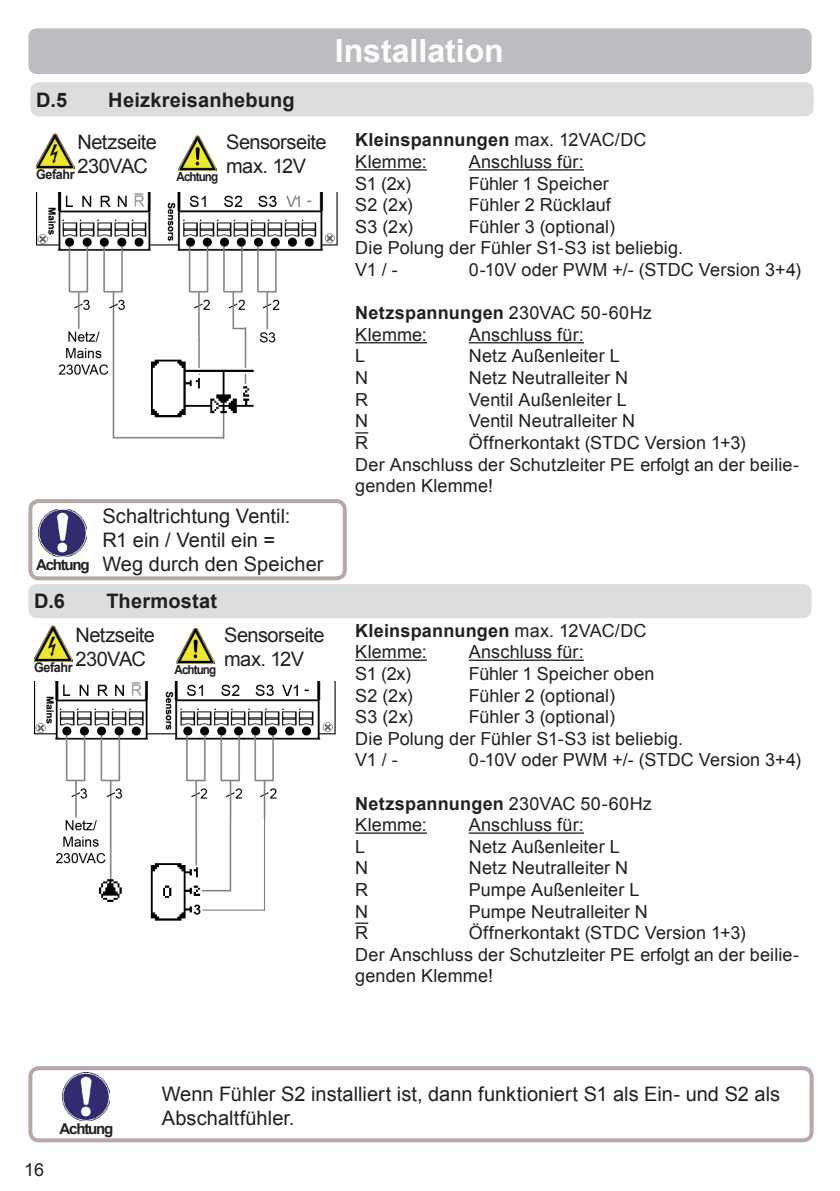
<style>
.page{position:relative;width:840px;height:1191px;background:#fff}
.page>*{position:absolute;margin:0;border:0;box-sizing:border-box;transform-origin:0 0}
.t1{font:700 32px "Arial";color:#fff}
.t2{font:20px/24px "Arial";color:#231f20}
.t3{font:20px/24px "Arial";letter-spacing:-.025em;color:#231f20}
.t4{font:700 20px "Arial";letter-spacing:.01em;color:#231f20}
.t5{font:18px/21.6px "Arial";letter-spacing:.005em;color:#231f20}
.t6{font:700 15px "Arial";letter-spacing:-.08em;color:#231f20}
.t7{font:700 13.4px "Arial";letter-spacing:-.03em;color:#231f20;scale:.94 1}
.t8{font:700 12.6px "Arial";letter-spacing:-.08em;color:#231f20;scale:.93 1}
.s1{font-weight:700}
</style>
<div class="page">
<hr style="left:355px;top:659px;width:71px;height:2px;background:#231f20">
<hr style="left:468px;top:659px;width:115px;height:2px;background:#231f20">
<hr style="left:355px;top:832px;width:71px;height:1px;background:#231f20">
<hr style="left:468px;top:832px;width:115px;height:1px;background:#231f20">
<svg style="left:355px;top:922px;width:13px;height:2px"></svg>
<img style="left:62px;top:1072px;width:48px;height:48px">
<div style="left:28px;top:28px;width:783px;height:46px;background:#bcbdc0;border-radius:9px"></div>
<div style="left:28px;top:584px;width:783px;height:34px;background:#dcdddf;border-radius:9px"></div>
<div style="left:28px;top:1066px;width:785px;height:76px;border:4px solid #b5a9a5;border-radius:9px"></div>
<img style="left:177px;top:628px;width:37px;height:35px">
<img style="left:34px;top:626px;width:38px;height:35px">
<img style="left:34px;top:681px;width:301px;height:240px">
<div style="left:30px;top:82px;width:783px;height:34px;background:#dcdddf;border-radius:9px"></div>
<hr style="left:355px;top:169px;width:71px;height:2px;background:#231f20">
<hr style="left:468px;top:169px;width:115px;height:2px;background:#231f20">
<hr style="left:355px;top:342px;width:71px;height:1px;background:#231f20">
<hr style="left:468px;top:342px;width:115px;height:1px;background:#231f20">
<svg style="left:355px;top:432px;width:13px;height:1px"></svg>
<img style="left:39px;top:509px;width:47px;height:47px">
<div style="left:28px;top:499px;width:318px;height:81px;border:4px solid #b5a9a5;border-radius:9px"></div>
<img style="left:179px;top:135px;width:37px;height:36px">
<img style="left:36px;top:133px;width:38px;height:36px">
<img style="left:36px;top:193px;width:301px;height:246px">
<h1 class="t1" style="left:334px;top:30px;width:170px">Installation</h1>
<p class="t4" style="left:36px;top:86px;width:33px">D.5</p>
<p class="t4" style="left:108px;top:86px;width:188px">Heizkreisanhebung</p>
<p class="t3" style="left:77px;top:131px;width:81px">Netzseite</p>
<p class="t7" style="left:36px;top:165px;width:120px">Gefahr <sup>230VAC</sup></p>
<p class="t8" style="left:176px;top:168px;width:46px">Achtung</p>
<p class="t3" style="left:226px;top:131px;width:102px">Sensorseite max. 12V</p>
<p class="t6" style="left:36px;top:555px;width:55px">Achtung</p>
<p class="t2" style="left:102px;top:504px;width:222px">Schaltrichtung Ventil:<br>R1 ein / Ventil ein =<br>Weg durch den Speicher</p>
<p class="t4" style="left:34px;top:588px;width:32px">D.6</p>
<p class="t4" style="left:106px;top:588px;width:112px">Thermostat</p>
<p class="t3" style="left:75px;top:623px;width:81px">Netzseite</p>
<p class="t7" style="left:34px;top:658px;width:120px">Gefahr <sup>230VAC</sup></p>
<p class="t8" style="left:174px;top:661px;width:46px">Achtung</p>
<p class="t3" style="left:224px;top:623px;width:102px">Sensorseite max. 12V</p>
<p class="t5" style="left:355px;top:129px;width:292px"><span class="s1">Kleinspannungen</span> max. 12VAC/DC<br>Klemme:</p>
<p class="t5" style="left:468px;top:151px;width:116px">Anschluss für:</p>
<p class="t5" style="left:355px;top:173px;width:57px">S1 (2x)</p>
<p class="t5" style="left:468px;top:173px;width:141px">Fühler 1 Speicher</p>
<p class="t5" style="left:355px;top:194px;width:59px">S2 (2x)</p>
<p class="t5" style="left:468px;top:194px;width:143px">Fühler 2 Rücklauf</p>
<p class="t5" style="left:355px;top:216px;width:59px">S3 (2x)</p>
<p class="t5" style="left:355px;top:216px;width:329px;text-indent:113px">Fühler 3 (optional)<br>Die Polung der Fühler S1-S3 ist beliebig.<br>V1 / -</p>
<p class="t5" style="left:468px;top:259px;width:334px">0-10V oder PWM +/- ( STDC Version 3+4)</p>
<p class="t5" style="left:355px;top:302px;width:298px"><span class="s1">Netzspannungen</span> 230VAC 50-60Hz<br>Klemme:</p>
<p class="t5" style="left:468px;top:324px;width:116px">Anschluss für:</p>
<p class="t5" style="left:355px;top:345px;width:12px">L</p>
<p class="t5" style="left:468px;top:345px;width:152px">Netz Außenleiter L</p>
<p class="t5" style="left:355px;top:367px;width:14px">N</p>
<p class="t5" style="left:468px;top:367px;width:161px">Netz Neutralleiter N</p>
<p class="t5" style="left:355px;top:389px;width:14px">R</p>
<p class="t5" style="left:468px;top:389px;width:159px">Ventil Außenleiter L</p>
<p class="t5" style="left:355px;top:410px;width:14px">N</p>
<p class="t5" style="left:468px;top:410px;width:168px">Ventil Neutralleiter N</p>
<p class="t5" style="left:355px;top:432px;width:14px">R</p>
<p class="t5" style="left:355px;top:432px;width:445px;text-indent:113px">Öffnerkontakt ( STDC Version 1+3)<br>Der Anschluss der Schutzleiter PE erfolgt an der beilie&shy;genden Klemme!</p>
<p class="t5" style="left:355px;top:620px;width:292px"><span class="s1">Kleinspannungen</span> max. 12VAC/DC<br>Klemme:</p>
<p class="t5" style="left:468px;top:641px;width:116px">Anschluss für:</p>
<p class="t5" style="left:355px;top:663px;width:57px">S1 (2x)</p>
<p class="t5" style="left:468px;top:663px;width:187px">Fühler 1 Speicher oben</p>
<p class="t5" style="left:355px;top:684px;width:59px">S2 (2x)</p>
<p class="t5" style="left:468px;top:684px;width:148px">Fühler 2 (optional)</p>
<p class="t5" style="left:355px;top:706px;width:59px">S3 (2x)</p>
<p class="t5" style="left:355px;top:706px;width:329px;text-indent:113px">Fühler 3 (optional)<br>Die Polung der Fühler S1-S3 ist beliebig.<br>V1 / -</p>
<p class="t5" style="left:468px;top:749px;width:334px">0-10V oder PWM +/- ( STDC Version 3+4)</p>
<p class="t5" style="left:355px;top:792px;width:298px"><span class="s1">Netzspannungen</span> 230VAC 50-60Hz<br>Klemme:</p>
<p class="t5" style="left:468px;top:814px;width:116px">Anschluss für:</p>
<p class="t5" style="left:355px;top:836px;width:12px">L</p>
<p class="t5" style="left:468px;top:836px;width:152px">Netz Außenleiter L</p>
<p class="t5" style="left:355px;top:857px;width:14px">N</p>
<p class="t5" style="left:468px;top:857px;width:161px">Netz Neutralleiter N</p>
<p class="t5" style="left:355px;top:879px;width:14px">R</p>
<p class="t5" style="left:468px;top:879px;width:172px">Pumpe Außenleiter L</p>
<p class="t5" style="left:355px;top:900px;width:14px">N</p>
<p class="t5" style="left:468px;top:900px;width:180px">Pumpe Neutralleiter N</p>
<p class="t5" style="left:355px;top:922px;width:14px">R</p>
<p class="t5" style="left:355px;top:922px;width:445px;text-indent:113px">Öffnerkontakt ( STDC Version 1+3)<br>Der Anschluss der Schutzleiter PE erfolgt an der beilie&shy;genden Klemme!</p>
<p class="t5" style="left:24px;top:1158px;width:22px">16</p>
<p class="t6" style="left:60px;top:1118px;width:55px">Achtung</p>
<p class="t2" style="left:162px;top:1081px;width:619px">Wenn Fühler S2 installiert ist, dann funktioniert S1 als Ein- und S2 als<br>Abschaltfühler.</p>
</div>
